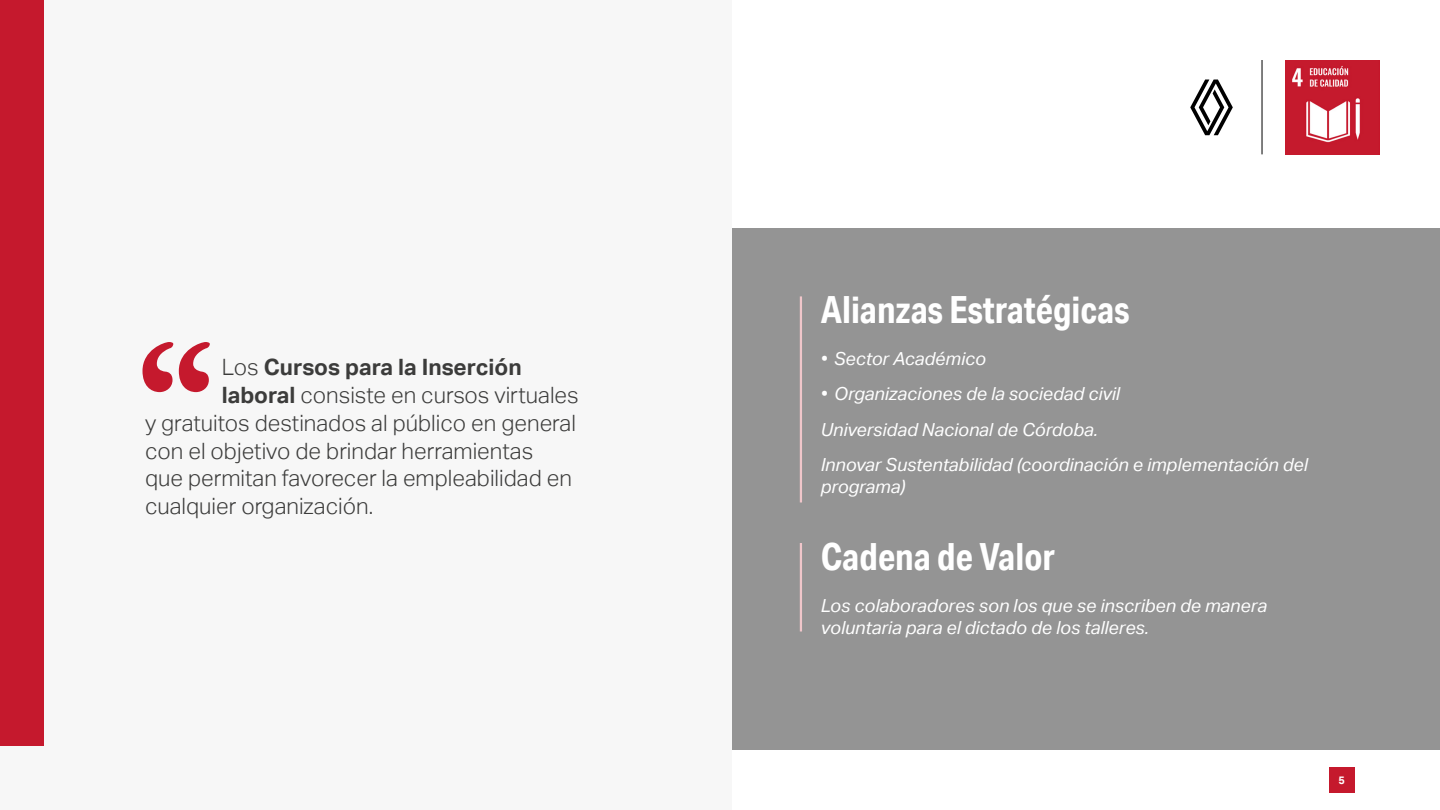
<style>
.page{position:relative;width:1440px;height:810px;background:#fff}
.page>*{position:absolute;margin:0;border:0;box-sizing:border-box;transform-origin:0 0}
.t1{font:700 37.5px "Aktiv Grotesk Cd";color:#fff}
.t2{font:300 22.5px "Aktiv Grotesk";color:#3c3c3b}
.t3{font:700 22.5px "Aktiv Grotesk";color:#3c3c3b}
.t4{font:italic 18px/35.2px "Aktiv Grotesk";color:#fff}
.t5{font:700 10.88px "Aktiv Grotesk";color:#fff}
.s1{font-weight:300}
.s2{font-weight:700}
</style>
<div class="page">
<div style="left:1329px;top:767px;width:25px;height:26px;background:#c5192d"></div>
<img style="left:1285px;top:60px;width:95px;height:95px">
<hr style="left:1262px;top:60px;width:1px;height:94px;background:#000">
<svg style="left:1190px;top:80px;width:43px;height:55px"></svg>
<div style="left:0;top:0;width:732px;height:810px;background:#f7f7f7"></div>
<div style="left:0;top:0;width:44px;height:746px;background:#c5192d"></div>
<div style="left:732px;top:228px;width:708px;height:522px;background:#949494"></div>
<svg style="left:143px;top:342px;width:67px;height:50px"></svg>
<hr style="left:800px;top:296px;width:2px;height:207px;background:#f0c6ca">
<hr style="left:800px;top:543px;width:2px;height:89px;background:#f0c6ca">
<p class="t3" style="left:222px;top:354px;width:301px"><span class="s1">Los</span> Cursos para la Inserción</p>
<p class="t2" style="left:222px;top:382px;width:358px"><span class="s2">laboral</span> consiste en cursos virtuales</p>
<p class="t2" style="left:145px;top:410px;width:432px">y gratuitos destinados al público en general</p>
<p class="t2" style="left:145px;top:438px;width:390px">con el objetivo de brindar herramientas</p>
<p class="t2" style="left:145px;top:465px;width:428px">que permitan favorecer la empleabilidad en</p>
<p class="t2" style="left:145px;top:493px;width:230px">cualquier organización.</p>
<h1 class="t1" style="left:821px;top:287px;width:310px">Alianzas Estratégicas</h1>
<p class="t4" style="left:821px;top:341px;width:167px">• Sector Académico</p>
<p class="t4" style="left:821px;top:377px;width:489px">• Organizaciones de la sociedad civil<br>Universidad Nacional de Córdoba.<br>Innovar Sustentabilidad (coordinación e implementación del</p>
<p class="t4" style="left:821px;top:469px;width:86px">programa)</p>
<h1 class="t1" style="left:821px;top:533px;width:236px">Cadena de Valor</h1>
<p class="t4" style="left:821px;top:595px;width:448px;line-height:21.8px">Los colaboradores son los que se inscriben de manera voluntaria para el dictado de los talleres.</p>
<p class="t5" style="left:1338px;top:774px;width:8px">5</p>
</div>
